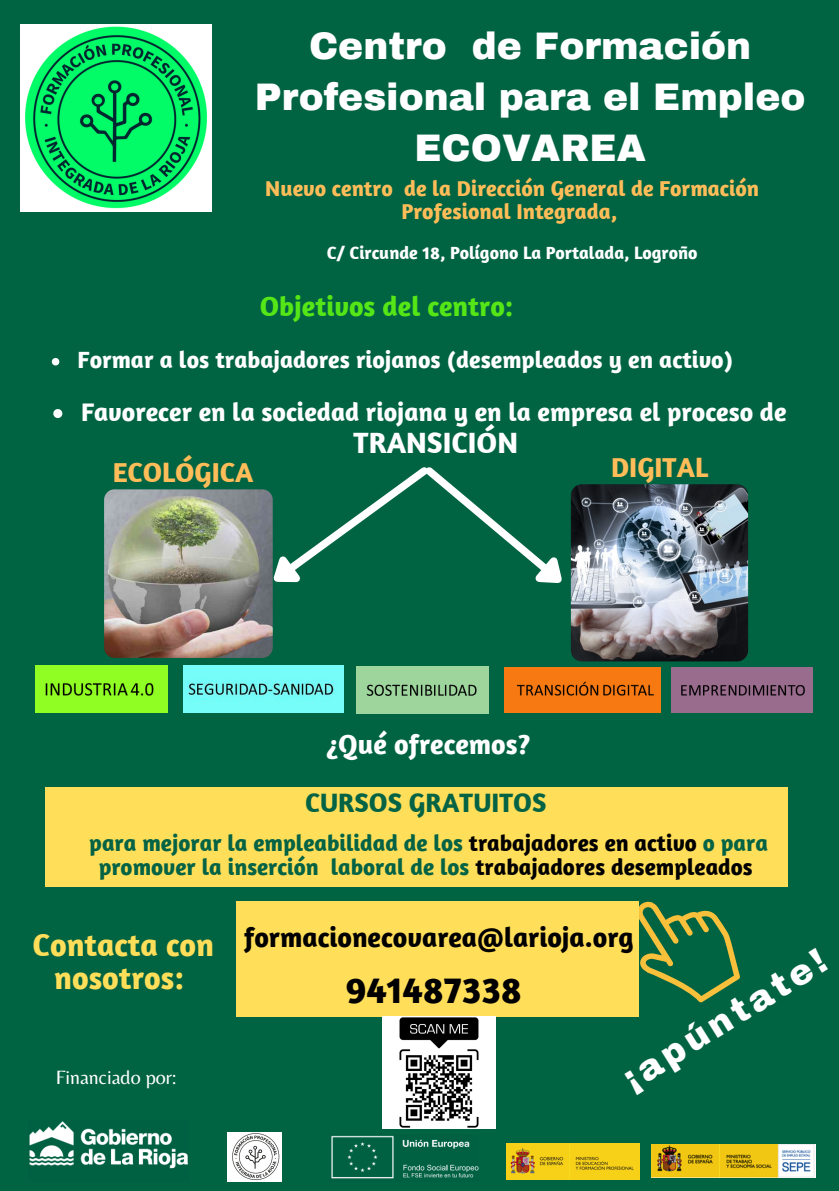
<style>
.page{position:relative;width:839px;height:1191px;background:#fff}
.page>*{position:absolute;margin:0;border:0;box-sizing:border-box;transform-origin:0 0}
.t1{font:700 38px "Amaranth";color:#000}
.t2{font:900 37.6px/51px "Archivo";color:#fff;text-align:center}
.t3{font:900 35px "Archivo";color:#fff}
.t4{font:700 32px/33px "Amaranth";color:#ffde59;text-align:center}
.t5{font:700 30px "Amaranth";color:#fff}
.t6{font:700 28px "Amaranth";color:#000}
.t7{font:700 28px "Amaranth";color:#55e617}
.t8{font:700 28px "Amaranth";color:#ffbd59}
.t9{font:700 28px "Amaranth";color:#fff}
.t10{font:700 27.2px "Amaranth";color:#046344}
.t11{font:700 26px "Amaranth";color:#fff}
.t12{font:700 24px "Amaranth";color:#fff}
.t13{font:700 23.2px/24.2px "Amaranth";color:#046344;text-align:center}
.t14{font:700 22px/22.6px "Amaranth";color:#ffbd59;text-align:center}
.t15{font:20px "Belleza";color:#fff}
.t16{font:700 18px "Amaranth";color:#fff}
.s1{color:#000}
</style>
<div class="page">
<div style="left:0;top:0;width:838px;height:1191px;background:#006341"></div>
<img style="left:29px;top:1121px;width:159px;height:48px">
<img style="left:671px;top:667px;width:141px;height:45px">
<img style="left:35px;top:666px;width:132px;height:46px">
<img style="left:184px;top:666px;width:159px;height:46px">
<img style="left:356px;top:667px;width:133px;height:46px">
<img style="left:504px;top:667px;width:156px;height:45px">
<img style="left:228px;top:1133px;width:54px;height:48px">
<img style="left:331px;top:1135px;width:148px;height:44px">
<img style="left:651px;top:1144px;width:164px;height:33px">
<div style="left:46px;top:787px;width:742px;height:99px;background:#ffde59"></div>
<img style="left:507px;top:1143px;width:133px;height:37px">
<svg style="left:611px;top:886px;width:141px;height:117px"></svg>
<div style="left:236px;top:901px;width:403px;height:116px;background:#ffde59"></div>
<img style="left:21px;top:25px;width:190px;height:186px">
<img style="left:104px;top:489px;width:169px;height:169px;border-radius:10px">
<img style="left:571px;top:484px;width:177px;height:177px;border-radius:11px">
<svg style="left:52px;top:358px;width:7px;height:7px"></svg>
<svg style="left:53px;top:409px;width:9px;height:9px"></svg>
<svg style="left:252px;top:467px;width:329px;height:140px"></svg>
<img style="left:382px;top:1016px;width:113px;height:113px">
<p class="t2" style="left:255px;top:21px;width:552px">Centro de Formación<br>Profesional para el Empleo<br>ECOVAREA</p>
<p class="t14" style="left:265px;top:177px;width:495px">Nuevo centro de la Dirección General de Formación<br>Profesional Integrada,</p>
<p class="t16" style="left:327px;top:241px;width:372px">C/ Circunde 18, Polígono La Portalada, Logroño</p>
<p class="t7" style="left:260px;top:288px;width:255px">Objetivos del centro:</p>
<p class="t12" style="left:78px;top:345px;width:657px">Formar a los trabajadores riojanos (desempleados y en activo)</p>
<p class="t11" style="left:81px;top:396px;width:707px">Favorecer en la sociedad riojana y en la empresa el proceso de</p>
<p class="t5" style="left:353px;top:423px;width:166px">TRANSICIÓN</p>
<p class="t8" style="left:113px;top:455px;width:142px">ECOLÓGICA</p>
<p class="t8" style="left:611px;top:449px;width:98px">DIGITAL</p>
<p class="t9" style="left:326px;top:727px;width:206px">¿Qué ofrecemos?</p>
<p class="t10" style="left:305px;top:786px;width:243px">CURSOS GRATUITOS</p>
<p class="t13" style="left:89px;top:830px;width:680px">para mejorar la empleabilidad de los <span class="s1">trabajadores en activo</span> o para promover la inserción laboral de los <span class="s1">trabajadores desempleados</span></p>
<p class="t4" style="left:32px;top:928px;width:183px">Contacta con nosotros:</p>
<p class="t6" style="left:244px;top:920px;width:391px">formacionecovarea@larioja.org</p>
<p class="t3" style="left:616px;top:1065px;width:234px;rotate:-32deg">¡apúntate!</p>
<p class="t1" style="left:346px;top:966px;width:177px">941487338</p>
<p class="t15" style="left:56px;top:1066px;width:122px">Financiado por:</p>
</div>
